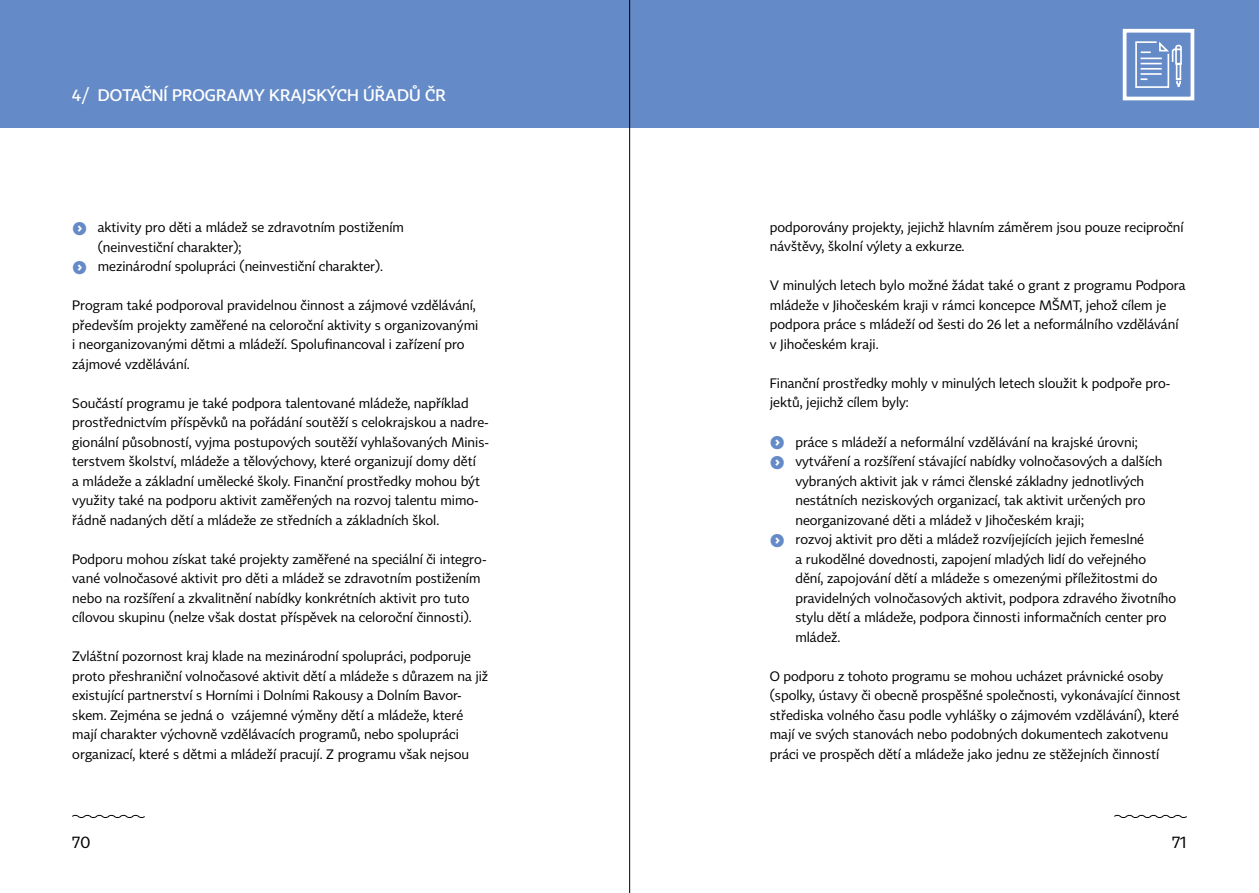
<style>
.page{position:relative;width:1259px;height:893px;background:#fff}
.page>*{position:absolute;margin:0;border:0;box-sizing:border-box;transform-origin:0 0}
.t1{font:500 16.5px "Tabac Sans";letter-spacing:.005em;color:#fff}
.t2{font:16.5px "Tabac Sans";color:#000}
.t3{font:13.5px/19.5px "Tabac Sans";color:#000}
.s1{font-weight:700;font-size:18px;color:#648ac7}
</style>
<div class="page">
<svg style="left:1114px;top:814px;width:73px;height:4px"></svg>
<svg style="left:72px;top:814px;width:73px;height:4px"></svg>
<div style="left:0;top:0;width:1259px;height:128px;background:#648ac7"></div>
<div style="left:1122px;top:29px;width:72px;height:71px;border:4px solid #fff"></div>
<svg style="left:1135px;top:41px;width:47px;height:47px"></svg>
<hr style="left:629px;top:0;width:1px;height:893px;background:#000">
<p class="t1" style="left:72px;top:85px;width:364px">4/ Dotační programy krajských úřadů ČR</p>
<p class="t3" style="left:72px;top:218px;width:333px"><span class="s1">У</span> aktivity pro děti a mládež se zdravotním postižením</p>
<p class="t3" style="left:98px;top:237px;width:145px">(neinvestiční charakter);</p>
<p class="t3" style="left:72px;top:257px;width:312px"><span class="s1">У</span> mezinárodní spolupráci (neinvestiční charakter).</p>
<p class="t3" style="left:72px;top:296px;width:407px">Program také podporoval pravidelnou činnost a zájmové vzdělávání, především projekty zaměřené na celoroční aktivity s organizovanými i neorganizovanými dětmi a mládeží. Spolufinancoval i zařízení pro zájmové vzdělávání.</p>
<p class="t3" style="left:72px;top:393px;width:418px">Součástí programu je také podpora talentované mládeže, například prostřednictvím příspěvků na pořádání soutěží s celokrajskou a nadre&shy;gionální působností, vyjma postupových soutěží vyhlašovaných Minis&shy;terstvem školství, mládeže a tělovýchovy, které organizují domy dětí<br>a mládeže a základní umělecké školy. Finanční prostředky mohou být využity také na podporu aktivit zaměřených na rozvoj talentu mimo&shy;řádně nadaných dětí a mládeže ze středních a základních škol.</p>
<p class="t3" style="left:72px;top:549px;width:416px">Podporu mohou získat také projekty zaměřené na speciální či integro&shy;vané volnočasové aktivit pro děti a mládež se zdravotním postižením nebo na rozšíření a zkvalitnění nabídky konkrétních aktivit pro tuto cílovou skupinu (nelze však dostat příspěvek na celoroční činnosti).</p>
<p class="t3" style="left:72px;top:647px;width:417px">Zvláštní pozornost kraj klade na mezinárodní spolupráci, podporuje proto přeshraniční volnočasové aktivit dětí a mládeže s důrazem na již existující partnerství s Horními i Dolními Rakousy a Dolním Bavor&shy;skem. Zejména se jedná o vzájemné výměny dětí a mládeže, které mají charakter výchovně vzdělávacích programů, nebo spolupráci organizací, které s dětmi a mládeží pracují. Z programu však nejsou</p>
<p class="t3" style="left:770px;top:218px;width:415px">podporovány projekty, jejichž hlavním záměrem jsou pouze reciproční návštěvy, školní výlety a exkurze.</p>
<p class="t3" style="left:770px;top:276px;width:417px">V minulých letech bylo možné žádat také o grant z programu Podpora mládeže v Jihočeském kraji v rámci koncepce MŠMT, jehož cílem je podpora práce s mládeží od šesti do 26 let a neformálního vzdělávání v Jihočeském kraji.</p>
<p class="t3" style="left:770px;top:374px;width:402px">Finanční prostředky mohly v minulých letech sloužit k podpoře pro&shy;jektů, jejichž cílem byly:</p>
<p class="t3" style="left:770px;top:432px;width:369px"><span class="s1">У</span> práce s mládeží a neformální vzdělávání na krajské úrovni;</p>
<p class="t3" style="left:770px;top:452px;width:394px"><span class="s1">У</span> vytváření a rozšíření stávající nabídky volnočasových a dalších</p>
<p class="t3" style="left:795px;top:471px;width:350px">vybraných aktivit jak v rámci členské základny jednotlivých</p>
<p class="t3" style="left:795px;top:491px;width:352px">nestátních neziskových organizací, tak aktivit určených pro</p>
<p class="t3" style="left:795px;top:510px;width:290px">neorganizované děti a mládež v Jihočeském kraji;</p>
<p class="t3" style="left:770px;top:530px;width:376px"><span class="s1">У</span> rozvoj aktivit pro děti a mládež rozvíjejících jejich řemeslné</p>
<p class="t3" style="left:795px;top:549px;width:352px">a rukodělné dovednosti, zapojení mladých lidí do veřejného</p>
<p class="t3" style="left:795px;top:569px;width:364px">dění, zapojování dětí a mládeže s omezenými příležitostmi do</p>
<p class="t3" style="left:795px;top:588px;width:382px">pravidelných volnočasových aktivit, podpora zdravého životního</p>
<p class="t3" style="left:795px;top:608px;width:373px">stylu dětí a mládeže, podpora činnosti informačních center pro</p>
<p class="t3" style="left:795px;top:627px;width:47px">mládež.</p>
<p class="t3" style="left:770px;top:666px;width:412px">O podporu z tohoto programu se mohou ucházet právnické osoby (spolky, ústavy či obecně prospěšné společnosti, vykonávající činnost střediska volného času podle vyhlášky o zájmovém vzdělávání), které mají ve svých stanovách nebo podobných dokumentech zakotvenu práci ve prospěch dětí a mládeže jako jednu ze stěžejních činností</p>
<p class="t2" style="left:72px;top:832px;width:20px">70</p>
<p class="t2" style="left:1172px;top:832px;width:16px">71</p>
</div>
